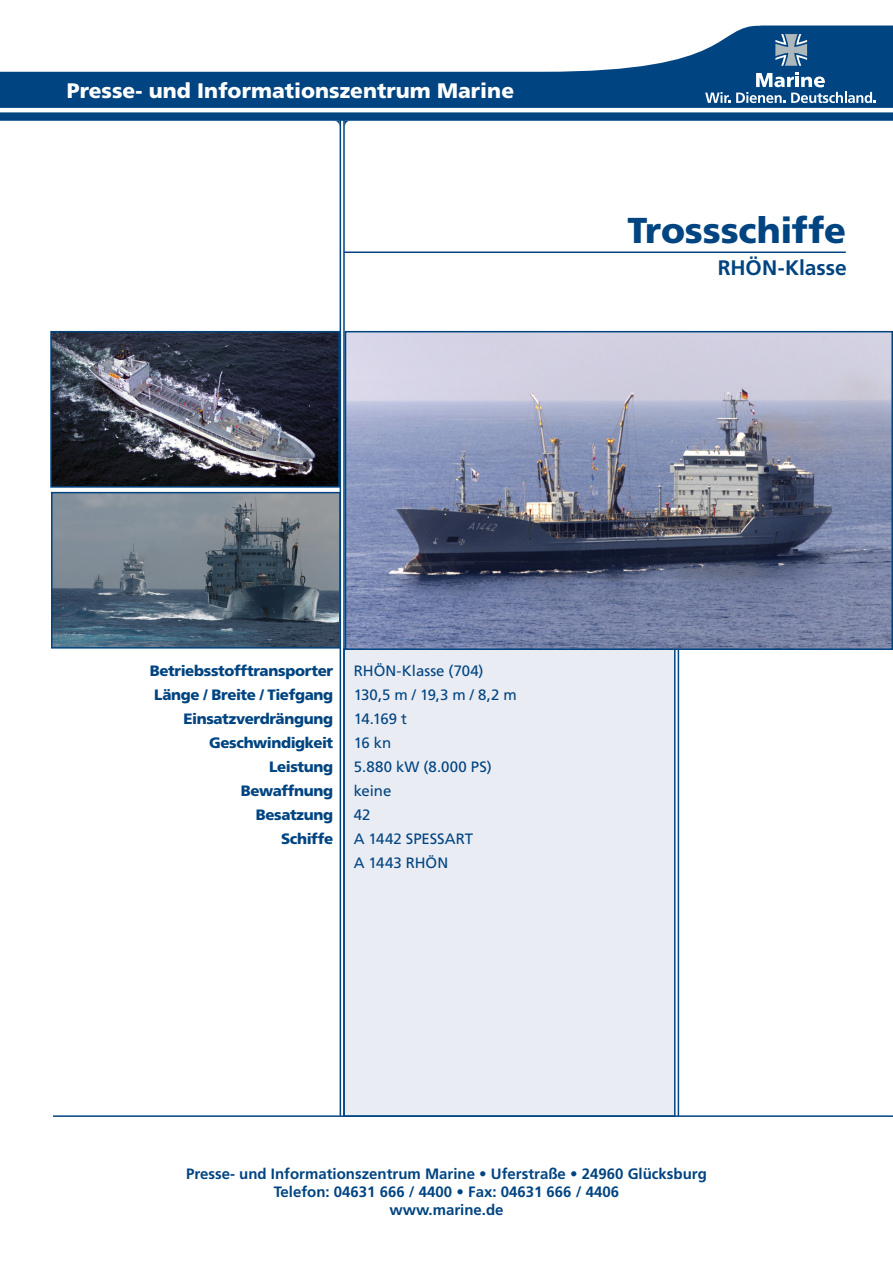
<style>
.page{position:relative;width:893px;height:1263px;background:#fff}
.page>*{position:absolute;margin:0;border:0;box-sizing:border-box;transform-origin:0 0}
.t1{font:900 36px "Frutiger LT Std";letter-spacing:-.005em;color:#004481}
.t2{font:900 21px "Frutiger LT Std";color:#fff}
.t3{font:700 21px "Frutiger LT Std";color:#004481}
.t4{font:700 15px/18px "Frutiger LT Std";color:#004481;text-align:center}
.t5{font:900 15px "Frutiger LT Std";letter-spacing:-.025em;color:#004481}
.t6{font:15px/24px "Frutiger LT Std";color:#004481}
.t7{font:15px "Frutiger LT Std";letter-spacing:.02em;color:#004481}
</style>
<div class="page">
<hr style="left:678px;top:648px;width:1px;height:468px;background:#004481">
<div style="left:343px;top:648px;width:333px;height:469px;background:#eaecf4;border:2px solid #004481"></div>
<hr style="left:53px;top:1115px;width:840px;height:2px;background:#004481">
<hr style="left:340px;top:120px;width:1px;height:996px;background:#004481">
<hr style="left:343px;top:120px;width:2px;height:996px;background:#004481">
<svg style="left:336px;top:121px;width:13px;height:7px"></svg>
<hr style="left:344px;top:251px;width:502px;height:2px;background:#004481">
<img style="left:348px;top:334px;width:542px;height:313px">
<div style="left:345px;top:331px;width:548px;height:319px;border:2px solid #004481"></div>
<img style="left:53px;top:334px;width:284px;height:151px">
<div style="left:50px;top:331px;width:290px;height:157px;border:2px solid #004481"></div>
<img style="left:54px;top:495px;width:284px;height:151px">
<div style="left:51px;top:492px;width:290px;height:157px;border:2px solid #004481"></div>
<div style="left:4px;top:29px;width:885px;height:88px;background:#004481"></div>
<div style="left:0;top:26px;width:893px;height:95px;border:8px solid #004481"></div>
<svg style="left:0;top:25px;width:785px;height:47px;fill:#fff"></svg>
<svg style="left:775px;top:34px;width:32px;height:32px"></svg>
<svg style="left:705px;top:92px;width:25px;height:11px"></svg>
<svg style="left:736px;top:73px;width:140px;height:30px"></svg>
<hr style="left:0;top:108px;width:893px;height:4px;background:#fff">
<h2 class="t2" style="left:67px;top:78px;width:449px">Presse- und Informationszentrum Marine</h2>
<h1 class="t1" style="left:627px;top:209px;width:220px">Trossschiffe</h1>
<h2 class="t3" style="left:718px;top:255px;width:130px">RHÖN-Klasse</h2>
<p class="t5" style="left:150px;top:661px;width:185px">Betriebsstofftransporter</p>
<p class="t6" style="left:354px;top:658px;width:131px">RHÖN-Klasse (704)</p>
<p class="t5" style="left:154px;top:685px;width:180px">Länge / Breite / Tiefgang</p>
<p class="t6" style="left:354px;top:683px;width:165px">130,5 m / 19,3 m / 8,2 m</p>
<p class="t5" style="left:183px;top:709px;width:151px">Einsatzverdrängung</p>
<p class="t6" style="left:354px;top:707px;width:55px">14.169 t</p>
<p class="t5" style="left:209px;top:734px;width:126px">Geschwindigkeit</p>
<p class="t6" style="left:354px;top:731px;width:39px">16 kn</p>
<p class="t5" style="left:269px;top:758px;width:66px">Leistung</p>
<p class="t7" style="left:354px;top:758px;width:140px">5.880 kW (8.000 PS)</p>
<p class="t5" style="left:241px;top:782px;width:94px">Bewaffnung</p>
<p class="t6" style="left:354px;top:779px;width:39px">keine</p>
<p class="t5" style="left:256px;top:806px;width:79px">Besatzung</p>
<p class="t6" style="left:354px;top:803px;width:18px">42</p>
<p class="t5" style="left:281px;top:830px;width:54px">Schiffe</p>
<p class="t6" style="left:354px;top:827px;width:121px">A 1442 SPESSART<br>A 1443 RHÖN</p>
<p class="t4" style="left:186px;top:1164px;width:522px">Presse- und Informationszentrum Marine • Uferstraße • 24960 Glücksburg<br>Telefon: 04631 666 / 4400 • Fax: 04631 666 / 4406<br>www.marine.de</p>
</div>
